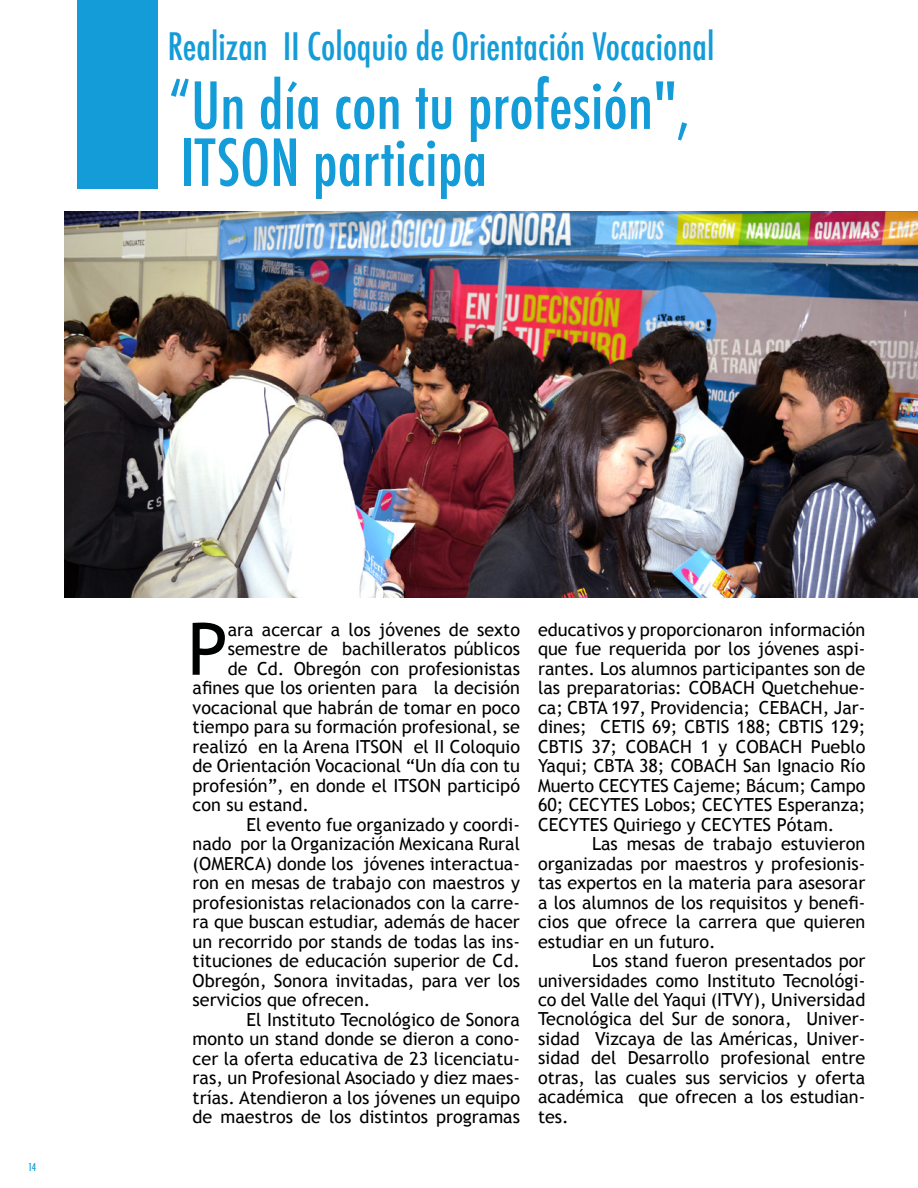
<style>
.page{position:relative;width:918px;height:1188px;background:#fff}
.page>*{position:absolute;margin:0;border:0;box-sizing:border-box;transform-origin:0 0}
.t1{font:72.45px "Trebuchet MS";color:#000101}
.t2{font:500 condensed 63px/57px "Futura";color:#139cd8}
.t3{font:500 condensed 37.05px "Futura";color:#139cd8}
.t4{font:18px/19.5px "Trebuchet MS";color:#000101;text-align:justify}
.t5{font:500 condensed 10.5px "Futura";color:#139cd8}
</style>
<div class="page">
<img style="left:64px;top:211px;width:854px;height:386px">
<div style="left:77px;top:0;width:81px;height:188px;background:#139cd8"></div>
<h3 class="t3" style="left:168px;top:23px;width:548px">Realizan II Coloquio de Orientación Vocacional</h3>
<h2 class="t2" style="left:168px;top:77px;width:524px">“Un día con tu profesión",<br>ITSON participa</h2>
<p class="t5" style="left:28px;top:1160px;width:10px">14</p>
<h1 class="t1" style="left:187px;top:606px;width:42px">P</h1>
<p class="t4" style="left:228px;top:620px;width:294px">ara acercar a los jóvenes de sexto</p>
<p class="t4" style="left:228px;top:639px;width:294px">semestre de bachilleratos públicos</p>
<p class="t4" style="left:228px;top:659px;width:294px">de Cd. Obregón con profesionistas</p>
<p class="t4" style="left:193px;top:678px;width:329px">afines que los orienten para la decisión</p>
<p class="t4" style="left:193px;top:698px;width:329px">vocacional que habrán de tomar en poco</p>
<p class="t4" style="left:193px;top:717px;width:329px">tiempo para su formación profesional, se</p>
<p class="t4" style="left:193px;top:737px;width:329px">realizó en la Arena ITSON el II Coloquio</p>
<p class="t4" style="left:193px;top:756px;width:329px">de Orientación Vocacional “Un día con tu</p>
<p class="t4" style="left:193px;top:776px;width:329px">profesión”, en donde el ITSON participó</p>
<p class="t4" style="left:193px;top:795px;width:118px">con su estand.</p>
<p class="t4" style="left:247px;top:815px;width:275px">El evento fue organizado y coordi-</p>
<p class="t4" style="left:193px;top:834px;width:329px">nado por la Organización Mexicana Rural</p>
<p class="t4" style="left:193px;top:854px;width:329px">(OMERCA) donde los jóvenes interactua-</p>
<p class="t4" style="left:193px;top:873px;width:329px">ron en mesas de trabajo con maestros y</p>
<p class="t4" style="left:193px;top:893px;width:329px">profesionistas relacionados con la carre-</p>
<p class="t4" style="left:193px;top:912px;width:329px">ra que buscan estudiar, además de hacer</p>
<p class="t4" style="left:193px;top:932px;width:329px">un recorrido por stands de todas las ins-</p>
<p class="t4" style="left:193px;top:951px;width:329px">tituciones de educación superior de Cd.</p>
<p class="t4" style="left:193px;top:971px;width:329px">Obregón, Sonora invitadas, para ver los</p>
<p class="t4" style="left:193px;top:990px;width:179px">servicios que ofrecen.</p>
<p class="t4" style="left:247px;top:1010px;width:275px">El Instituto Tecnológico de Sonora</p>
<p class="t4" style="left:193px;top:1029px;width:329px">monto un stand donde se dieron a cono-</p>
<p class="t4" style="left:193px;top:1049px;width:329px">cer la oferta educativa de 23 licenciatu-</p>
<p class="t4" style="left:193px;top:1068px;width:329px">ras, un Profesional Asociado y diez maes-</p>
<p class="t4" style="left:193px;top:1088px;width:329px">trías. Atendieron a los jóvenes un equipo</p>
<p class="t4" style="left:193px;top:1107px;width:329px">de maestros de los distintos programas</p>
<p class="t4" style="left:538px;top:620px;width:329px">educativos y proporcionaron información que fue requerida por los jóvenes aspi&shy;rantes. Los alumnos participantes son de las preparatorias: COBACH Quetchehue&shy;ca; CBTA 197, Providencia; CEBACH, Jar&shy;dines; CETIS 69; CBTIS 188; CBTIS 129; CBTIS 37; COBACH 1 y COBACH Pueblo Yaqui; CBTA 38; COBACH San Ignacio Río Muerto CECYTES Cajeme; Bácum; Campo 60; CECYTES Lobos; CECYTES Esperanza; CECYTES Quiriego y CECYTES Pótam.</p>
<p class="t4" style="left:538px;top:834px;width:329px;text-indent:54px">Las mesas de trabajo estuvieron organizadas por maestros y profesionis&shy;tas expertos en la materia para asesorar a los alumnos de los requisitos y benefi&shy;cios que ofrece la carrera que quieren estudiar en un futuro.</p>
<p class="t4" style="left:538px;top:951px;width:329px;text-indent:54px">Los stand fueron presentados por universidades como Instituto Tecnológi&shy;co del Valle del Yaqui (ITVY), Universidad Tecnológica del Sur de sonora, Univer&shy;sidad Vizcaya de las Américas, Univer&shy;sidad del Desarrollo profesional entre otras, las cuales sus servicios y oferta académica que ofrecen a los estudian&shy;tes.</p>
</div>
